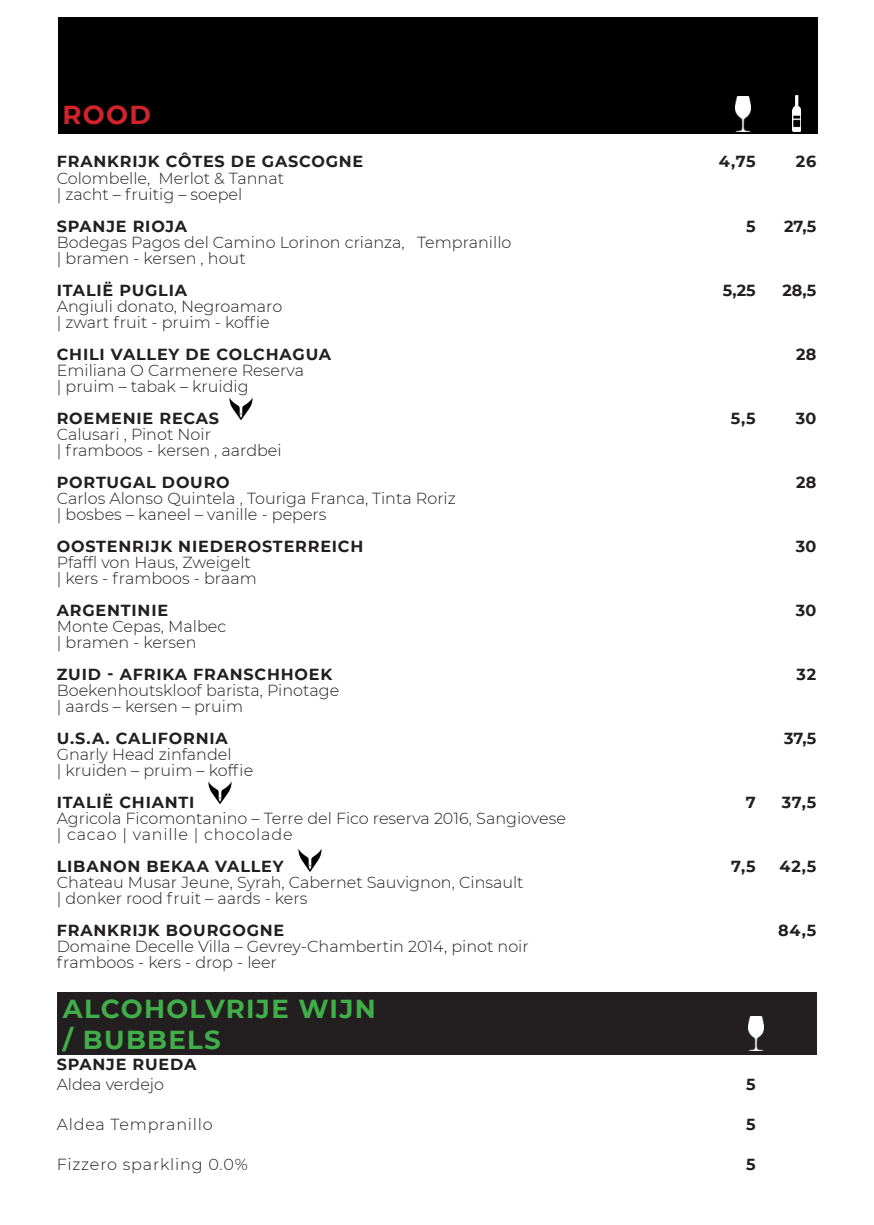
<style>
.page{position:relative;width:874px;height:1225px;background:#fff}
.page>*{position:absolute;margin:0;border:0;box-sizing:border-box;transform-origin:0 0}
.t1{font:700 26px/31.2px "Montserrat";letter-spacing:.05em;color:#40ae49}
.t2{font:700 26px "Montserrat";color:#d1232a}
.t3{font:300 16px "Montserrat";color:#231f20}
.t4{font:700 16px "Montserrat";letter-spacing:.05em;color:#231f20}
.t5{font:300 16px "Montserrat";letter-spacing:.05em;color:#231f20}
</style>
<div class="page">
<div style="left:58px;top:17px;width:759px;height:116px;background:#000001"></div>
<img style="left:229px;top:397px;width:24px;height:24px">
<img style="left:208px;top:781px;width:24px;height:24px">
<img style="left:298px;top:849px;width:24px;height:23px">
<img style="left:792px;top:95px;width:7px;height:36px">
<img style="left:735px;top:97px;width:15px;height:34px">
<div style="left:57px;top:992px;width:759px;height:62px;background:#231f20"></div>
<img style="left:748px;top:1016px;width:14px;height:34px">
<p class="t2" style="left:62px;top:96px;width:90px">ROOD</p>
<p class="t4" style="left:57px;top:150px;width:308px">FRANKRIJK CÔTES DE GASCOGNE</p>
<p class="t3" style="left:57px;top:167px;width:229px">Colombelle, Merlot &amp; Tannat</p>
<p class="t3" style="left:57px;top:183px;width:187px">| zacht – fruitig – soepel</p>
<p class="t4" style="left:57px;top:214px;width:132px">SPANJE RIOJA</p>
<p class="t3" style="left:57px;top:231px;width:456px">Bodegas Pagos del Camino Lorinon crianza, Tempranillo</p>
<p class="t3" style="left:57px;top:247px;width:190px">| bramen - kersen , hout</p>
<p class="t4" style="left:57px;top:278px;width:132px">ITALIË PUGLIA</p>
<p class="t3" style="left:57px;top:295px;width:227px">Angiuli donato, Negroamaro</p>
<p class="t3" style="left:57px;top:311px;width:214px">| zwart fruit - pruim - koffie</p>
<p class="t4" style="left:57px;top:342px;width:276px">CHILI VALLEY DE COLCHAGUA</p>
<p class="t3" style="left:57px;top:359px;width:249px">Emiliana O Carmenere Reserva</p>
<p class="t3" style="left:57px;top:375px;width:193px">| pruim – tabak – kruidig</p>
<p class="t4" style="left:57px;top:406px;width:164px">ROEMENIE RECAS</p>
<p class="t3" style="left:57px;top:423px;width:156px">Calusari , Pinot Noir</p>
<p class="t3" style="left:57px;top:439px;width:226px">| framboos - kersen , aardbei</p>
<p class="t4" style="left:57px;top:470px;width:174px">PORTUGAL DOURO</p>
<p class="t3" style="left:57px;top:487px;width:400px">Carlos Alonso Quintela , Touriga Franca, Tinta Roriz</p>
<p class="t3" style="left:57px;top:503px;width:271px">| bosbes – kaneel – vanille - pepers</p>
<p class="t4" style="left:57px;top:534px;width:308px">OOSTENRIJK NIEDEROSTERREICH</p>
<p class="t3" style="left:57px;top:551px;width:195px">Pfaffl von Haus, Zweigelt</p>
<p class="t3" style="left:57px;top:567px;width:201px">| kers - framboos - braam</p>
<p class="t4" style="left:57px;top:598px;width:113px">ARGENTINIE</p>
<p class="t3" style="left:57px;top:615px;width:171px">Monte Cepas, Malbec</p>
<p class="t3" style="left:57px;top:631px;width:141px">| bramen - kersen</p>
<p class="t4" style="left:57px;top:662px;width:277px">ZUID - AFRIKA FRANSCHHOEK</p>
<p class="t3" style="left:57px;top:679px;width:284px">Boekenhoutskloof barista, Pinotage</p>
<p class="t3" style="left:57px;top:695px;width:188px">| aards – kersen – pruim</p>
<p class="t4" style="left:57px;top:726px;width:172px">U.S.A. CALIFORNIA</p>
<p class="t3" style="left:57px;top:743px;width:176px">Gnarly Head zinfandel</p>
<p class="t3" style="left:57px;top:759px;width:198px">| kruiden – pruim – koffie</p>
<p class="t4" style="left:57px;top:790px;width:139px">ITALIË CHIANTI</p>
<p class="t3" style="left:57px;top:807px;width:510px">Agricola Ficomontanino – Terre del Fico reserva 2016, Sangiovese</p>
<p class="t5" style="left:57px;top:823px;width:237px">| cacao | vanille | chocolade</p>
<p class="t4" style="left:57px;top:854px;width:228px">LIBANON BEKAA VALLEY</p>
<p class="t3" style="left:57px;top:871px;width:468px">Chateau Musar Jeune, Syrah, Cabernet Sauvignon, Cinsault</p>
<p class="t3" style="left:57px;top:887px;width:252px">| donker rood fruit – aards - kers</p>
<p class="t4" style="left:57px;top:918px;width:229px">FRANKRIJK BOURGOGNE</p>
<p class="t3" style="left:57px;top:935px;width:473px">Domaine Decelle Villa – Gevrey-Chambertin 2014, pinot noir</p>
<p class="t3" style="left:57px;top:951px;width:221px">framboos - kers - drop - leer</p>
<p class="t1" style="left:63px;top:991px;width:314px">ALCOHOLVRIJE WIJN / BUBBELS</p>
<p class="t4" style="left:57px;top:1053px;width:141px">SPANJE RUEDA</p>
<p class="t3" style="left:57px;top:1073px;width:109px">Aldea verdejo</p>
<p class="t5" style="left:57px;top:1113px;width:158px">Aldea Tempranillo</p>
<p class="t5" style="left:57px;top:1153px;width:192px">Fizzero sparkling 0.0%</p>
<p class="t4" style="left:718px;top:150px;width:38px">4,75</p>
<p class="t4" style="left:795px;top:150px;width:22px">26</p>
<p class="t4" style="left:745px;top:214px;width:11px">5</p>
<p class="t4" style="left:783px;top:214px;width:34px">27,5</p>
<p class="t4" style="left:722px;top:278px;width:34px">5,25</p>
<p class="t4" style="left:782px;top:278px;width:35px">28,5</p>
<p class="t4" style="left:795px;top:342px;width:21px">28</p>
<p class="t4" style="left:730px;top:406px;width:26px">5,5</p>
<p class="t4" style="left:795px;top:406px;width:22px">30</p>
<p class="t4" style="left:795px;top:470px;width:21px">28</p>
<p class="t4" style="left:795px;top:534px;width:22px">30</p>
<p class="t4" style="left:795px;top:598px;width:22px">30</p>
<p class="t4" style="left:796px;top:662px;width:21px">32</p>
<p class="t4" style="left:783px;top:726px;width:34px">37,5</p>
<p class="t4" style="left:745px;top:790px;width:11px">7</p>
<p class="t4" style="left:781px;top:790px;width:36px">37,5</p>
<p class="t4" style="left:730px;top:854px;width:26px">7,5</p>
<p class="t4" style="left:779px;top:854px;width:38px">42,5</p>
<p class="t4" style="left:777px;top:918px;width:40px">84,5</p>
<p class="t4" style="left:745px;top:1073px;width:11px">5</p>
<p class="t4" style="left:745px;top:1113px;width:11px">5</p>
<p class="t4" style="left:745px;top:1153px;width:11px">5</p>
</div>
